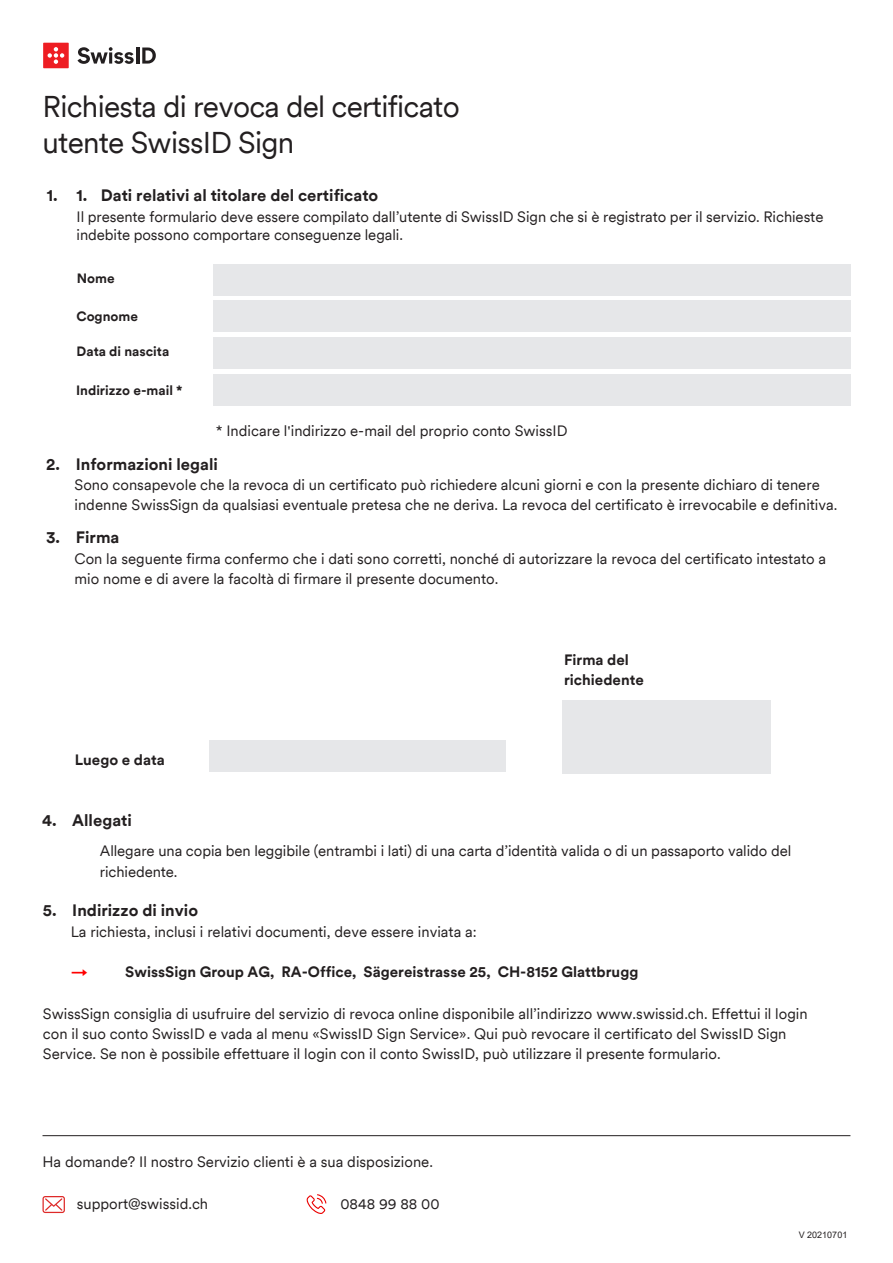
<style>
.page{position:relative;width:893px;height:1263px;background:#fff}
.page>*{position:absolute;margin:0;border:0;box-sizing:border-box;transform-origin:0 0}
.Page_title{font:30px/36px "Swiss Sign Circular";letter-spacing:-.025em;color:#231f20}
.field_label{font:700 16.5px "Swiss Sign Circular";color:#231f20}
.field_label-2{font:15px/20.1px "Swiss Sign Circular";color:#231f20}
.t1{font:700 15px "Swiss Sign Circular";color:#231f20}
.t2{font:700 15px/20.1px "Swiss Sign Circular";color:#231f20}
.t3{font:700 15px "Swiss Sign Circular";color:#f00}
.t4{font:700 13.5px "Swiss Sign Circular";color:#231f20}
.t5{font:9px "Arial";color:#231f20}
</style>
<div class="page">
<div style="left:43px;top:43px;width:26px;height:25px;background:#ee1d23"></div>
<hr style="left:136px;top:48px;width:3px;height:16px;background:#231f20">
<svg style="left:142px;top:48px;width:14px;height:16px"></svg>
<svg style="left:78px;top:47px;width:56px;height:17px"></svg>
<svg style="left:48px;top:47px;width:16px;height:17px"></svg>
<div style="left:213px;top:264px;width:637px;height:31px;background:#e6e7e9"></div>
<div style="left:209px;top:740px;width:296px;height:31px;background:#e6e7e9"></div>
<div style="left:562px;top:701px;width:208px;height:73px;background:#e6e7e9"></div>
<hr style="left:43px;top:1135px;width:807px;height:1px;background:#231f20">
<svg style="left:43px;top:1196px;width:22px;height:17px"></svg>
<svg style="left:307px;top:1194px;width:19px;height:20px"></svg>
<div style="left:213px;top:337px;width:638px;height:31px;background:#e6e7e9"></div>
<div style="left:213px;top:374px;width:638px;height:32px;background:#e6e7e9"></div>
<div style="left:213px;top:300px;width:637px;height:31px;background:#e6e7e9"></div>
<p class="Page_title" style="left:43px;top:87px;width:419px">Richiesta di revoca del certificato utente SwissID Sign</p>
<p class="field_label" style="left:47px;top:184px;width:333px">1. 1. Dati relativi al titolare del certificato</p>
<p class="field_label-2" style="left:77px;top:207px;width:748px;line-height:18px">Il presente formulario deve essere compilato dall’utente di SwissID Sign che si è registrato per il servizio. Richieste indebite possono comportare conseguenze legali.</p>
<p class="t4" style="left:77px;top:269px;width:39px">Nome</p>
<p class="t4" style="left:76px;top:307px;width:63px">Cognome</p>
<p class="t4" style="left:77px;top:342px;width:94px">Data di nascita</p>
<p class="t4" style="left:76px;top:381px;width:108px">Indirizzo e-mail *</p>
<p class="field_label-2" style="left:216px;top:420px;width:353px">* Indicare l'indirizzo e-mail del proprio conto SwissID</p>
<p class="field_label" style="left:46px;top:452px;width:173px">2. Informazioni legali</p>
<p class="field_label-2" style="left:75px;top:474px;width:764px">Sono consapevole che la revoca di un certificato può richiedere alcuni giorni e con la presente dichiaro di tenere indenne SwissSign da qualsiasi eventuale pretesa che ne deriva. La revoca del certificato è irrevocabile e definitiva.</p>
<p class="field_label" style="left:46px;top:526px;width:75px">3. Firma</p>
<p class="field_label-2" style="left:75px;top:548px;width:753px">Con la seguente firma confermo che i dati sono corretti, nonché di autorizzare la revoca del certificato intestato a mio nome e di avere la facoltà di firmare il presente documento.</p>
<p class="t2" style="left:75px;top:749px;width:91px">Luego e data</p>
<p class="field_label" style="left:42px;top:809px;width:91px">4. Allegati</p>
<p class="t2" style="left:564px;top:649px;width:81px">Firma del richiedente</p>
<p class="field_label-2" style="left:100px;top:840px;width:693px;line-height:20.7px">Allegare una copia ben leggibile (entrambi i lati) di una carta d’identità valida o di un passaporto valido del richiedente.</p>
<p class="field_label" style="left:43px;top:899px;width:157px">5. Indirizzo di invio</p>
<p class="field_label-2" style="left:71px;top:921px;width:407px">La richiesta, inclusi i relativi documenti, deve essere inviata a:</p>
<p class="t3" style="left:71px;top:962px;width:18px">→</p>
<p class="t1" style="left:125px;top:962px;width:515px">SwissSign Group AG, RA-Office, Sägereistrasse 25, CH-8152 Glattbrugg</p>
<p class="field_label-2" style="left:43px;top:1003px;width:766px">SwissSign consiglia di usufruire del servizio di revoca online disponibile all’indirizzo www.swissid.ch. Effettui il login con il suo conto SwissID e vada al menu «SwissID Sign Service». Qui può revocare il certificato del SwissID Sign<br>Service. Se non è possibile effettuare il login con il conto SwissID, può utilizzare il presente formulario.</p>
<p class="field_label-2" style="left:43px;top:1151px;width:392px">Ha domande? Il nostro Servizio clienti è a sua disposizione.</p>
<p class="field_label-2" style="left:77px;top:1193px;width:133px">support@swissid.ch</p>
<p class="field_label-2" style="left:340px;top:1193px;width:101px">0848 99 88 00</p>
<p class="t5" style="left:799px;top:1229px;width:50px">V 20210701</p>
</div>
